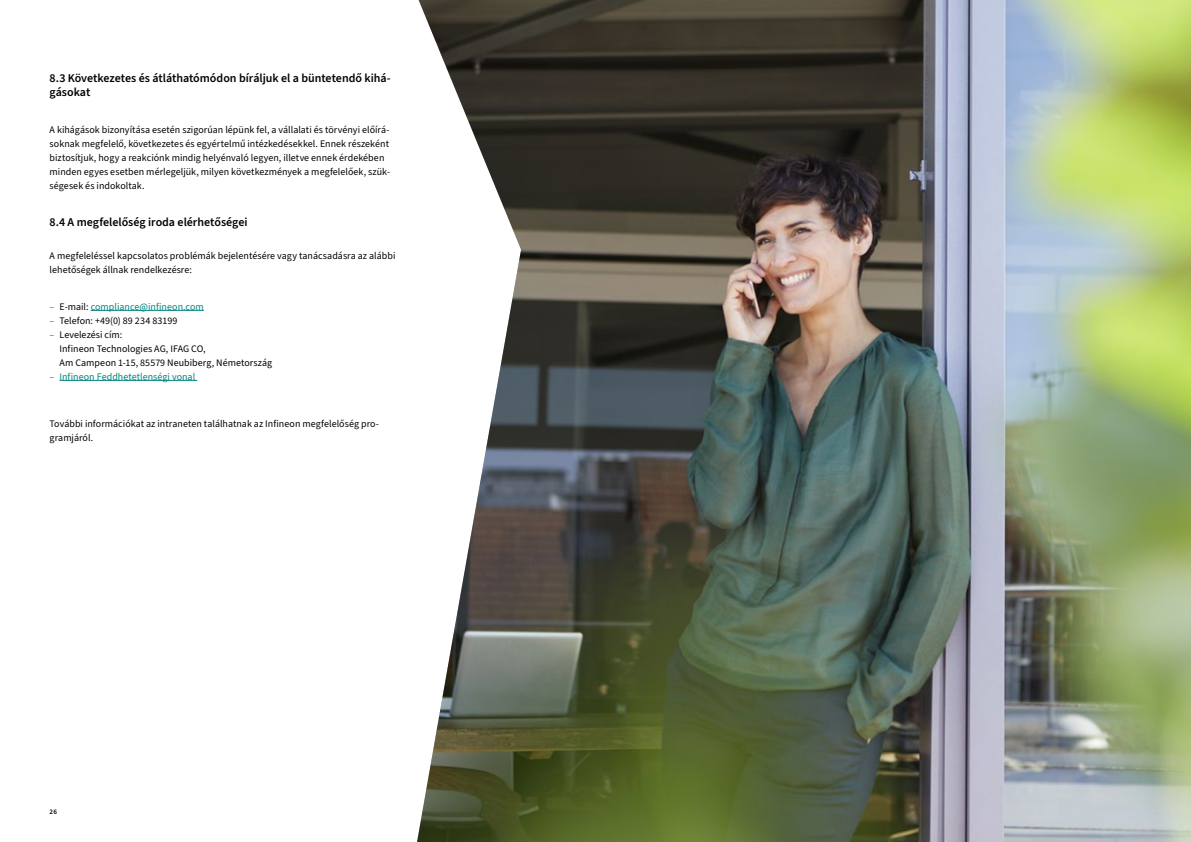
<style>
.page{position:relative;width:1191px;height:842px;background:#fff}
.page>*{position:absolute;margin:0;border:0;box-sizing:border-box;transform-origin:0 0}
.t1{font:600 12px/14px "Source Sans 3";letter-spacing:-.005em;color:#000}
.t2{font:10px/14px "Source Sans 3";letter-spacing:.005em;color:#000}
.t3{font:10px "Source Sans 3";color:#00847f}
.t4{font:600 7px "Source Sans 3";color:#000}
.s1{color:#000}
.s2{color:#00847f}
</style>
<div class="page">
<hr style="left:91px;top:310px;width:113px;height:1px;background:#00847f">
<hr style="left:60px;top:380px;width:137px;height:1px;background:#00847f">
<img style="left:417px;top:0;width:774px;height:842px">
<p class="t1" style="left:50px;top:72px;width:342px">8.3 Következetes és átláthatómódon bíráljuk el a büntetendő kihá&shy;gásokat</p>
<p class="t2" style="left:50px;top:123px;width:342px">A kihágások bizonyítása esetén szigorúan lépünk fel, a vállalati és törvényi előírá&shy;soknak megfelelő, következetes és egyértelmű intézkedésekkel. Ennek részeként biztosítjuk, hogy a reakciónk mindig helyénvaló legyen, illetve ennek érdekében minden egyes esetben mérlegeljük, milyen következmények a megfelelőek, szük&shy;ségesek és indokoltak.</p>
<p class="t1" style="left:50px;top:215px;width:200px">8.4 A megfelelőség iroda elérhetőségei</p>
<p class="t2" style="left:50px;top:249px;width:347px">A megfeleléssel kapcsolatos problémák bejelentésére vagy tanácsadásra az alábbi lehetőségek állnak rendelkezésre:</p>
<p class="t3" style="left:50px;top:300px;width:156px">– <span class="s1">E-mail:</span> compliance@infineon.com</p>
<p class="t2" style="left:50px;top:314px;width:129px"><span class="s2">–</span> Telefon: +49(0) 89 234 83199</p>
<p class="t2" style="left:60px;top:328px;width:214px;text-indent:-10px"><span class="s2">–</span> Levelezési cím:<br>Infineon Technologies AG, IFAG CO,<br>Am Campeon 1-15, 85579 Neubiberg, Németország</p>
<p class="t3" style="left:50px;top:370px;width:147px">– Infineon Feddhetetlenségi vonal</p>
<p class="t2" style="left:50px;top:417px;width:331px">További információkat az intraneten találhatnak az Infineon megfelelőség pro&shy;gramjáról.</p>
<p class="t4" style="left:50px;top:807px;width:9px">26</p>
</div>
